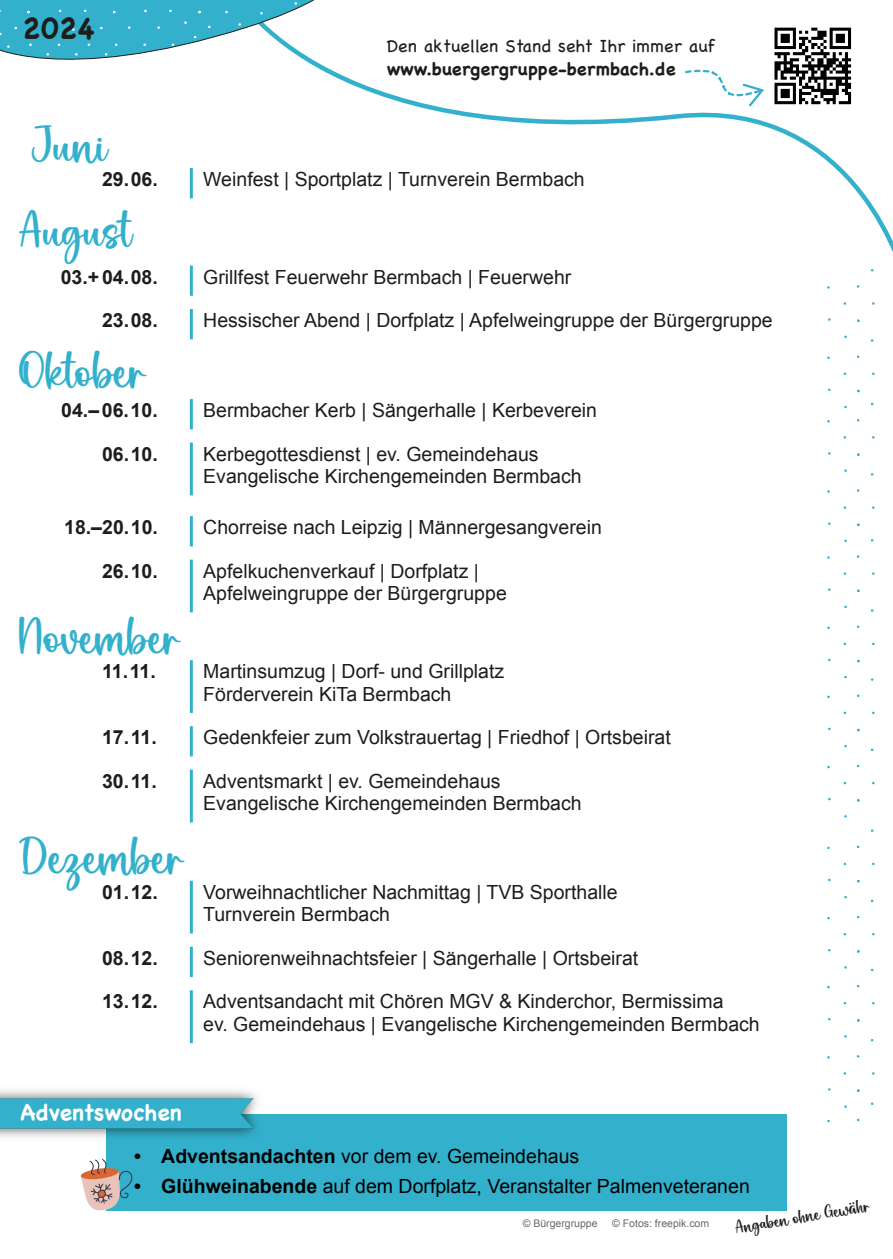
<style>
.page{position:relative;width:893px;height:1259px;background:#fff}
.page>*{position:absolute;margin:0;border:0;box-sizing:border-box;transform-origin:0 0}
.t1{font:42px "Lucky";color:#33b1cc}
.t2{font:700 30px "Chalkboard";color:#1d1d1b}
.t3{font:700 22.5px "Chalkboard";color:#fff}
.t4{font:19.5px "Arial";color:#1d1d1b}
.t5{font:19.5px "Arial";color:#000}
.t6{font:700 19.5px "Arial";color:#1d1d1b}
.t7{font:700 19.5px "Arial";color:#000}
.t8{font:18px "Chalkboard";color:#1d1d1b}
.t9{font:700 18px "Chalkboard";color:#1d1d1b}
.t10{font:15px "Lucky";color:#1d1d1b}
.t11{font:10.5px "Arial";color:rgb(0 0 0/.6)}
.s1{font-weight:700}
.s2{font-family:"Beyond The Mountains"}
</style>
<div class="page">
<svg style="left:333px;top:27px;width:560px;height:259px"></svg>
<div style="left:106px;top:1113px;width:681px;height:97px;background:#33b1cc"></div>
<hr style="left:190px;top:168px;width:3px;height:30px;background:#33b1cc">
<hr style="left:190px;top:265px;width:3px;height:31px;background:#33b1cc">
<hr style="left:190px;top:309px;width:3px;height:30px;background:#33b1cc">
<hr style="left:190px;top:399px;width:3px;height:30px;background:#33b1cc">
<hr style="left:190px;top:442px;width:3px;height:53px;background:#33b1cc">
<hr style="left:190px;top:516px;width:3px;height:30px;background:#33b1cc">
<hr style="left:190px;top:559px;width:3px;height:53px;background:#33b1cc">
<hr style="left:190px;top:660px;width:3px;height:53px;background:#33b1cc">
<hr style="left:190px;top:726px;width:3px;height:30px;background:#33b1cc">
<hr style="left:190px;top:769px;width:3px;height:53px;background:#33b1cc">
<hr style="left:190px;top:880px;width:3px;height:53px;background:#33b1cc">
<hr style="left:190px;top:946px;width:3px;height:31px;background:#33b1cc">
<hr style="left:190px;top:990px;width:3px;height:53px;background:#33b1cc">
<svg style="left:683px;top:63px;width:83px;height:47px"></svg>
<svg style="left:774px;top:28px;width:77px;height:76px"></svg>
<svg style="left:80px;top:1159px;width:52px;height:51px"></svg>
<svg style="left:0;top:0;width:333px;height:76px"></svg>
<img style="left:0;top:1090px;width:265px;height:47px">
<p class="t2" style="left:22px;top:8px;width:74px">2024</p>
<p class="t8" style="left:387px;top:35px;width:330px">Den aktuellen Stand seht Ihr immer auf</p>
<p class="t9" style="left:387px;top:57px;width:290px">www.buergergruppe-bermbach.de</p>
<p class="t1" style="left:30px;top:122px;width:78px">Juni</p>
<p class="t6" style="left:102px;top:172px;width:57px">29.06.</p>
<p class="t4" style="left:203px;top:172px;width:383px">Weinfest | Sportplatz | Turnverein Bermbach</p>
<p class="t1" style="left:17px;top:208px;width:115px">August</p>
<p class="t6" style="left:61px;top:269px;width:99px">03.+04. 08.</p>
<p class="t4" style="left:203px;top:269px;width:370px">Grillfest Feuerwehr Bermbach | Feuerwehr</p>
<p class="t6" style="left:102px;top:313px;width:57px">23.08.</p>
<p class="t4" style="left:203px;top:313px;width:571px">Hessischer Abend | Dorfplatz | Apfelweingruppe der Bürgergruppe</p>
<p class="t1" style="left:17px;top:349px;width:128px">Oktober</p>
<p class="t6" style="left:61px;top:403px;width:98px">04.– 06. 10.</p>
<p class="t4" style="left:203px;top:403px;width:395px">Bermbacher Kerb | Sängerhalle | Kerbeverein</p>
<p class="t6" style="left:102px;top:446px;width:57px">06.10.</p>
<p class="t4" style="left:203px;top:446px;width:337px">Kerbegottesdienst | ev. Gemeindehaus</p>
<p class="t4" style="left:203px;top:469px;width:380px">Evangelische Kirchengemeinden Bermbach</p>
<p class="t6" style="left:64px;top:520px;width:95px">18.–20. 10.</p>
<p class="t4" style="left:203px;top:520px;width:400px">Chorreise nach Leipzig | Männergesangverein</p>
<p class="t6" style="left:102px;top:563px;width:57px">26.10.</p>
<p class="t4" style="left:203px;top:563px;width:277px">Apfelkuchenverkauf | Dorfplatz |</p>
<p class="t4" style="left:203px;top:586px;width:305px">Apfelweingruppe der Bürgergruppe</p>
<p class="t1" style="left:17px;top:614px;width:162px">November</p>
<p class="t6" style="left:102px;top:664px;width:55px">11.11.</p>
<p class="t4" style="left:203px;top:664px;width:302px">Martinsumzug | Dorf- und Grillplatz</p>
<p class="t4" style="left:203px;top:686px;width:250px">Förderverein KiTa Bermbach</p>
<p class="t6" style="left:102px;top:730px;width:56px">17.11.</p>
<p class="t4" style="left:203px;top:730px;width:469px">Gedenkfeier zum Volkstrauertag | Friedhof | Ortsbeirat</p>
<p class="t6" style="left:102px;top:773px;width:56px">30.11.</p>
<p class="t4" style="left:203px;top:773px;width:299px">Adventsmarkt | ev. Gemeindehaus</p>
<p class="t4" style="left:203px;top:796px;width:380px">Evangelische Kirchengemeinden Bermbach</p>
<p class="t1" style="left:17px;top:835px;width:166px">Dezember</p>
<p class="t6" style="left:102px;top:884px;width:57px">01. 12.</p>
<p class="t4" style="left:203px;top:884px;width:416px">Vorweihnachtlicher Nachmittag | TVB Sporthalle</p>
<p class="t4" style="left:203px;top:907px;width:188px">Turnverein Bermbach</p>
<p class="t6" style="left:102px;top:950px;width:57px">08.12.</p>
<p class="t4" style="left:203px;top:950px;width:437px">Seniorenweihnachtsfeier | Sängerhalle | Ortsbeirat</p>
<p class="t6" style="left:102px;top:994px;width:57px">13.12.</p>
<p class="t4" style="left:203px;top:994px;width:522px">Adventsandacht mit Chören MGV &amp; Kinderchor, Bermissima</p>
<p class="t4" style="left:203px;top:1016px;width:558px">ev. Gemeindehaus | Evangelische Kirchengemeinden Bermbach</p>
<p class="t3" style="left:21px;top:1097px;width:163px">Adventswochen</p>
<p class="t5" style="left:134px;top:1148px;width:446px"><span class="s1">• Adventsandachten</span> vor dem ev. Gemeindehaus</p>
<p class="t5" style="left:134px;top:1179px;width:617px"><span class="s1">• Gluhweinabende</span> auf dem Dorfplatz, Veranstalter Palmenveteranen</p>
<p class="t7" style="left:188px;top:1178px;width:8px">̈</p>
<p class="t10" style="left:733px;top:1219px;width:137px;rotate:-9deg">Angaben ohne Gew<span class="s2">ä</span>hr</p>
<p class="t11" style="left:523px;top:1219px;width:76px">© Bürgergruppe</p>
<p class="t11" style="left:612px;top:1219px;width:99px">© Fotos: freepik.com</p>
</div>
